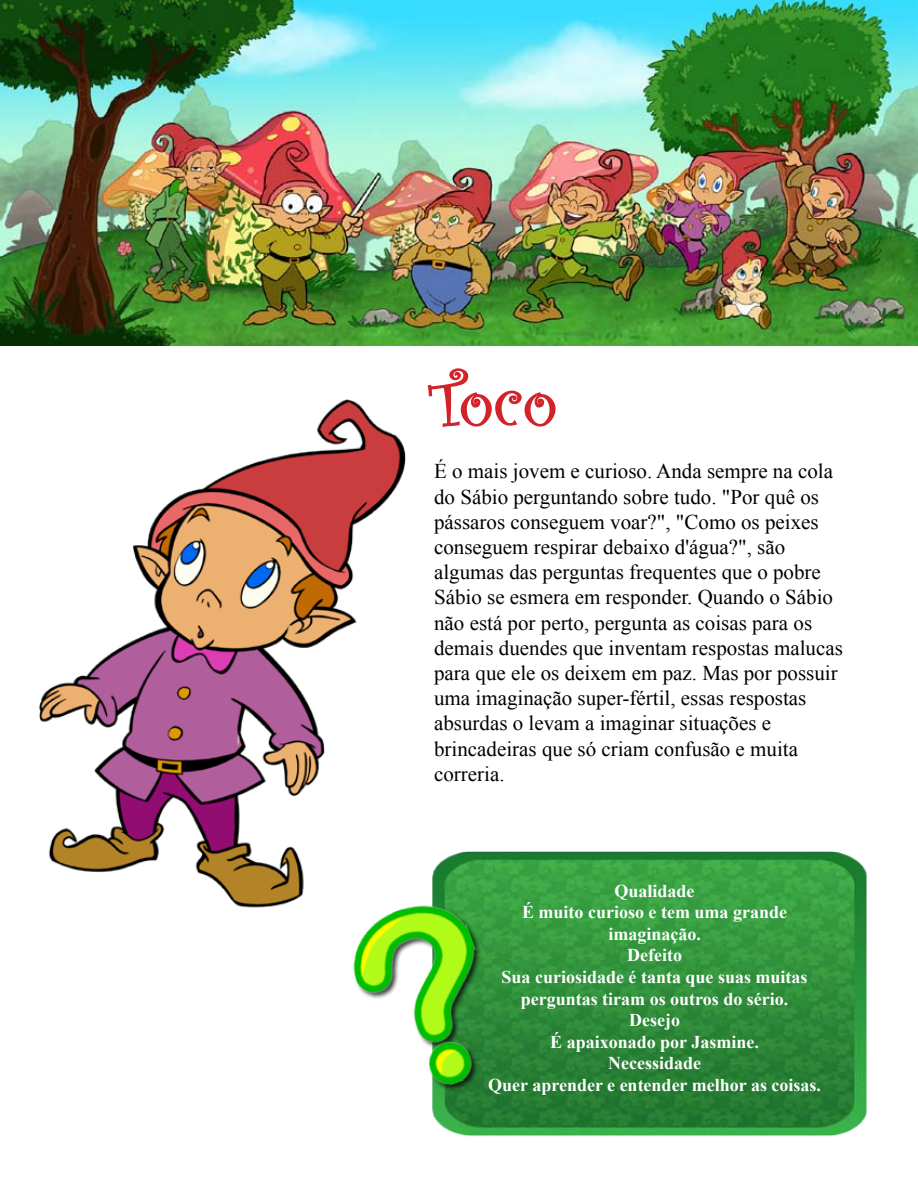
<style>
.page{position:relative;width:918px;height:1188px;background:#fff}
.page>*{position:absolute;margin:0;border:0;box-sizing:border-box;transform-origin:0 0}
.t1{font:72px "Curlz";color:#d2232a}
.t2{font:21px/25.2px "Times New Roman";color:#000}
.t3{font:700 18px/21.6px "Times New Roman";color:#fff;text-align:center}
</style>
<div class="page">
<svg style="left:427px;top:368px;width:129px;height:59px"></svg>
<img style="left:432px;top:851px;width:435px;height:286px">
<img style="left:39px;top:386px;width:392px;height:522px">
<div style="left:352px;top:904px;width:192px;height:226px;background:#000;opacity:.75"></div>
<img style="left:339px;top:890px;width:178px;height:213px">
<img style="left:0;top:0;width:918px;height:346px">
<h1 class="t1" style="left:431px;top:352px;width:127px">Toco</h1>
<p class="t2" style="left:434px;top:458px;width:410px">É o mais jovem e curioso. Anda sempre na cola do Sábio perguntando sobre tudo. "Por quê os pássaros conseguem voar?", "Como os peixes conseguem respirar debaixo d'água?", são algumas das perguntas frequentes que o pobre Sábio se esmera em responder. Quando o Sábio não está por perto, pergunta as coisas para os demais duendes que inventam respostas malucas para que ele os deixem em paz. Mas por possuir uma imaginação super-fértil, essas respostas absurdas o levam a imaginar situações e brincadeiras que só criam confusão e muita correria.</p>
<p class="t3" style="left:488px;top:879px;width:334px">Qualidade<br>É muito curioso e tem uma grande imaginação.<br>Defeito<br>Sua curiosidade é tanta que suas muitas perguntas tiram os outros do sério.<br>Desejo<br>É apaixonado por Jasmine.<br>Necessidade<br>Quer aprender e entender melhor as coisas.</p>
</div>
